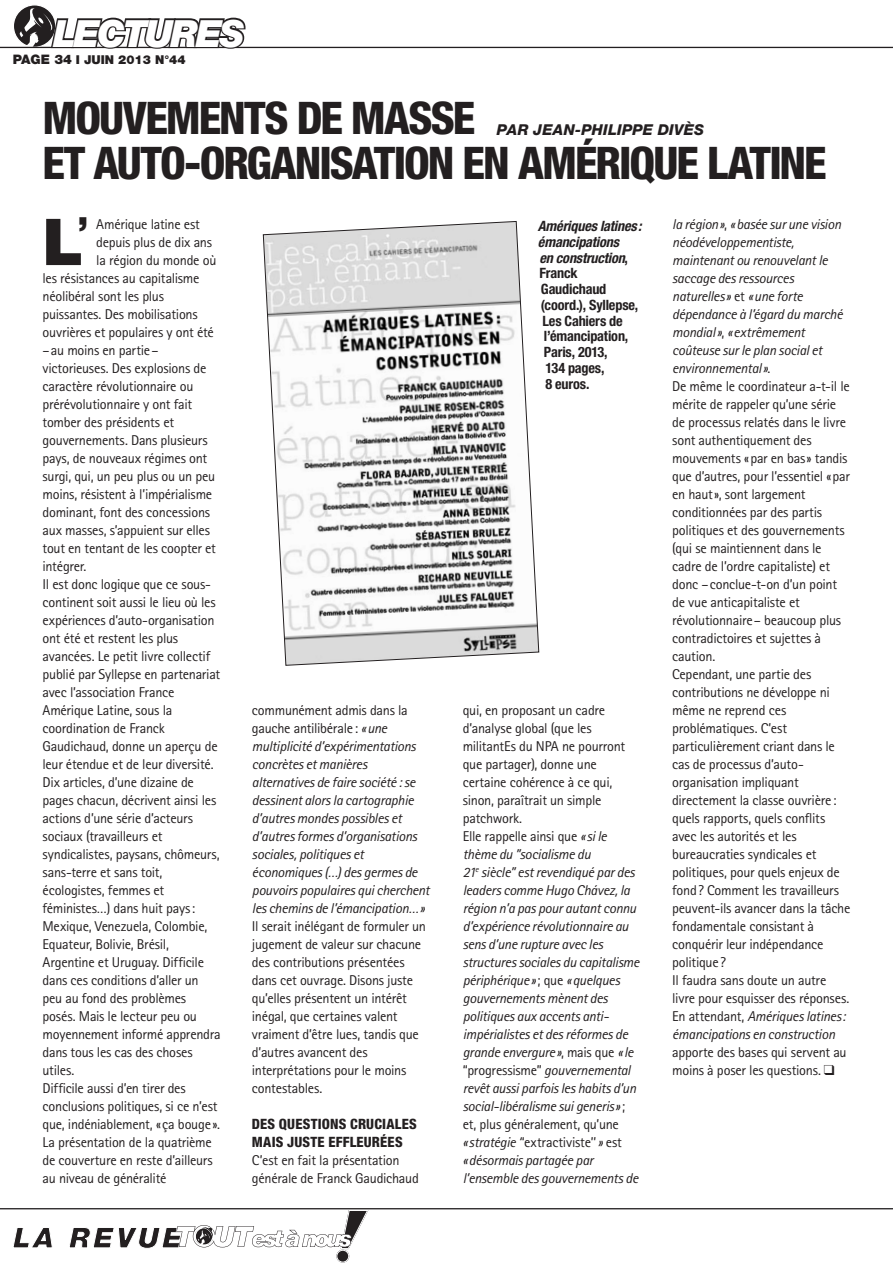
<style>
.page{position:relative;width:893px;height:1263px;background:#fff}
.page>*{position:absolute;margin:0;border:0;box-sizing:border-box;transform-origin:0 0}
.t1{font:900 64.65px "Helvetica Neue LT Std";color:#231f20}
.t2{font:800 condensed 45px/45px "Helvetica Neue LT Std";letter-spacing:-.035em;color:#231f20}
.t3{font:italic 900 37.5px "Helvetica Neue LT Std";letter-spacing:-.07em;color:#fff}
.t4{font:italic 800 15px "Helvetica Neue LT Std";letter-spacing:.01em;color:#231f20}
.t5{font:14.25px/18px "Rotis Sans Serif Std";letter-spacing:-.02em;color:#231f20}
.t6{font:italic 14.25px/18px "Rotis Sans Serif Std";letter-spacing:-.02em;color:#231f20}
.t7{font:700 condensed 14.25px "Helvetica Neue LT Std";letter-spacing:-.01em;color:#231f20}
.t8{font:italic 700 condensed 14.25px "Helvetica Neue LT Std";letter-spacing:-.01em;color:#231f20}
.t9{font:800 condensed 14.25px/18px "Helvetica Neue LT Std";letter-spacing:.07em;color:#231f20}
.t10{font:900 12.3px "Helvetica Neue LT Std";color:#231f20}
.s1{font-size:13.05px}
.s2{font-style:normal}
.s3{font-style:italic}
</style>
<div class="page">
<div style="left:13px;top:4px;width:43px;height:44px;border:1px solid #fff;border-radius:50%"></div>
<hr style="left:0;top:1208px;width:893px;height:1px;background:#231f20">
<svg style="left:12px;top:1209px;width:357px;height:54px"></svg>
<hr style="left:0;top:47px;width:893px;height:1px;background:#231f20">
<svg style="left:11px;top:6px;width:236px;height:43px"></svg>
<svg style="left:263px;top:221px;width:276px;height:445px"></svg>
<h3 class="t3" style="left:53px;top:10px;width:193px">LECTURES</h3>
<p class="t10" style="left:13px;top:52px;width:174px"><span class="s1">PAGE 34</span> I JUIN 2013 N°44</p>
<h2 class="t2" style="left:43px;top:95px;width:786px">MOUVEMENTS DE MASSE<br>ET AUTO-ORGANISATION EN AMÉRIQUE LATINE</h2>
<p class="t4" style="left:497px;top:121px;width:209px">PAR JEAN-PHILIPP E DIVÈS</p>
<h1 class="t1" style="left:43px;top:203px;width:48px">L<sup>’</sup></h1>
<p class="t5" style="left:96px;top:215px;width:105px">Amérique latine est</p>
<p class="t5" style="left:96px;top:233px;width:117px">depuis plus de dix ans</p>
<p class="t5" style="left:96px;top:251px;width:122px">la région du monde où</p>
<p class="t5" style="left:43px;top:269px;width:159px">les résistances au capitalisme</p>
<p class="t5" style="left:43px;top:287px;width:123px">néolibéral sont les plus</p>
<p class="t5" style="left:43px;top:305px;width:157px">puissantes. Des mobilisations</p>
<p class="t5" style="left:43px;top:323px;width:173px">ouvrières et populaires y ont été</p>
<p class="t5" style="left:43px;top:341px;width:118px">–au moins en partie–</p>
<p class="t5" style="left:43px;top:359px;width:165px">victorieuses. Des explosions de</p>
<p class="t5" style="left:43px;top:377px;width:152px">caractère révolutionnaire ou</p>
<p class="t5" style="left:43px;top:395px;width:151px">prérévolutionnaire y ont fait</p>
<p class="t5" style="left:43px;top:413px;width:133px">tomber des présidents et</p>
<p class="t5" style="left:43px;top:431px;width:167px">gouvernements. Dans plusieurs</p>
<p class="t5" style="left:43px;top:449px;width:166px">pays, de nouveaux régimes ont</p>
<p class="t5" style="left:43px;top:467px;width:174px">surgi, qui, un peu plus ou un peu</p>
<p class="t5" style="left:43px;top:485px;width:171px">moins, résistent à l’impérialisme</p>
<p class="t5" style="left:43px;top:503px;width:169px">dominant, font des concessions</p>
<p class="t5" style="left:43px;top:521px;width:169px">aux masses, s’appuient sur elles</p>
<p class="t5" style="left:43px;top:539px;width:175px">tout en tentant de les coopter et</p>
<p class="t5" style="left:43px;top:557px;width:46px">intégrer.</p>
<p class="t5" style="left:43px;top:575px;width:170px">I l est donc logique que ce sous-</p>
<p class="t5" style="left:43px;top:593px;width:175px">continent soit aussi le lieu où les</p>
<p class="t5" style="left:43px;top:611px;width:173px">expériences d’auto-organisation</p>
<p class="t5" style="left:43px;top:629px;width:137px">ont été et restent les plus</p>
<p class="t5" style="left:43px;top:647px;width:169px">avancées. Le petit livre collectif</p>
<p class="t5" style="left:43px;top:665px;width:179px">publié par Syllepse en partenariat</p>
<p class="t5" style="left:43px;top:683px;width:134px">avec l’association France</p>
<p class="t5" style="left:43px;top:701px;width:131px">Amérique Latine, sous la</p>
<p class="t5" style="left:43px;top:719px;width:124px">coordination de Franck</p>
<p class="t5" style="left:43px;top:737px;width:177px">Gaudichaud, donne un aperçu de</p>
<p class="t5" style="left:43px;top:755px;width:173px">leur étendue et de leur diversité.</p>
<p class="t5" style="left:43px;top:773px;width:153px">Dix articles, d’une dizaine de</p>
<p class="t5" style="left:43px;top:791px;width:175px">pages chacun, décrivent ainsi les</p>
<p class="t5" style="left:43px;top:809px;width:152px">actions d’une série d’acteurs</p>
<p class="t5" style="left:43px;top:827px;width:122px">sociaux (travailleurs et</p>
<p class="t5" style="left:43px;top:845px;width:179px">syndicalistes, paysans, chômeurs,</p>
<p class="t5" style="left:43px;top:863px;width:122px">sans-terre et sans toit,</p>
<p class="t5" style="left:43px;top:881px;width:123px">écologistes, femmes et</p>
<p class="t5" style="left:43px;top:899px;width:154px">féministes…) dans huit pays:</p>
<p class="t5" style="left:43px;top:917px;width:166px">Mexique, Venezuela, Colombie,</p>
<p class="t5" style="left:43px;top:935px;width:128px">Equateur, Bolivie, Brésil,</p>
<p class="t5" style="left:43px;top:953px;width:163px">Argentine et U ruguay. Difficile</p>
<p class="t5" style="left:43px;top:971px;width:158px">dans ces conditions d’aller un</p>
<p class="t5" style="left:43px;top:989px;width:145px">peu au fond des problèmes</p>
<p class="t5" style="left:43px;top:1007px;width:156px">posés. Mais le lecteur peu ou</p>
<p class="t5" style="left:43px;top:1025px;width:180px">moyennement informé apprendra</p>
<p class="t5" style="left:43px;top:1043px;width:152px">dans tous les cas des choses</p>
<p class="t5" style="left:43px;top:1061px;width:33px">utiles.</p>
<p class="t5" style="left:43px;top:1079px;width:145px">Difficile aussi d’en tirer des</p>
<p class="t5" style="left:43px;top:1097px;width:177px">conclusions politiques, si ce n’est</p>
<p class="t5" style="left:43px;top:1115px;width:179px">que, indéniablement, «ça bouge».</p>
<p class="t5" style="left:43px;top:1133px;width:171px">La présentation de la quatrième</p>
<p class="t5" style="left:43px;top:1151px;width:172px">de couverture en reste d’ailleurs</p>
<p class="t5" style="left:43px;top:1169px;width:126px">au niveau de généralité</p>
<p class="t6" style="left:252px;top:701px;width:179px"><span class="s2">communément admis dans la gauche antilibérale:</span> «une multiplicité d’expérimentations concrètes et manières alternatives de faire société : se dessinent alors la cartographie d’autres mondes possibles et d’autres formes d’organisations sociales, politiques et économiques (…) des germes de pouvoirs populaires qui cherchent les chemins de l’émancipation…»</p>
<p class="t5" style="left:252px;top:917px;width:176px">I l serait inélégant de formuler un jugement de valeur sur chacune des contributions présentées dans cet ouvrage. Disons juste qu’elles présentent un intérêt inégal, que certaines valent vraiment d’être lues, tandis que d’autres avancent des interprétations pour le moins contestables.</p>
<p class="t9" style="left:252px;top:1115px;width:166px">DES QUESTIONS CRUCIALES<br>MAIS JUSTE EFFLEURÉES</p>
<p class="t5" style="left:252px;top:1151px;width:168px">C’est en fait la présentation générale de Franck Gaudichaud</p>
<p class="t8" style="left:538px;top:217px;width:105px">Amériques latines:</p>
<p class="t8" style="left:538px;top:233px;width:83px">émancipations</p>
<p class="t8" style="left:539px;top:249px;width:90px">en construction<span class="s2">,</span></p>
<p class="t7" style="left:539px;top:265px;width:40px">Franck</p>
<p class="t7" style="left:541px;top:280px;width:67px">Gaudichaud</p>
<p class="t7" style="left:541px;top:296px;width:99px">(coord.), Syllepse,</p>
<p class="t7" style="left:542px;top:312px;width:82px">Les Cahiers de</p>
<p class="t7" style="left:544px;top:328px;width:86px">l’émancipation,</p>
<p class="t7" style="left:544px;top:343px;width:65px">Paris, 2013,</p>
<p class="t7" style="left:545px;top:359px;width:61px">134 pages,</p>
<p class="t7" style="left:545px;top:375px;width:46px">8 euros.</p>
<p class="t5" style="left:463px;top:701px;width:144px">qui, en proposant un cadre d’analyse global (que les militantEs du NPA</p>
<p class="t6" style="left:463px;top:737px;width:178px;text-indent:99px"><span class="s2">ne pourront que partager), donne une certaine cohérence à ce qui, sinon, paraîtrait un simple patchwork.<br>Elle rappelle ainsi que</span> «si le thème du ”socialisme du<br>21<sup>e</sup> siècle” est revendiqué par des leaders comme Hugo Chávez, la région n’a pas pour autant connu d’expérience révolutionnaire au sens d’une rupture avec les structures sociales du capitalisme périphérique»<span class="s2">; que</span> «quelques gouvernements mènent des politiques aux accents anti&shy;impérialistes et des réformes de grande envergure»<span class="s2">, mais que</span> «le <span class="s2">“progressisme”</span> gouvernemental revêt aussi parfois les habits d’un social-libéralisme sui generis»<span class="s2">; et, plus généralement, qu’une </span>«stratégie ‘<span class="s2">‘extractiviste’’</span>» <span class="s2">est </span>«désormais partagée par l’ensemble des gouvernements de</p>
<p class="t5" style="left:672px;top:215px;width:180px"><span class="s3">la région»</span>, <span class="s3">«basée sur une vision néodéveloppementiste, maintenant ou renouvelant le saccage des ressources naturelles»</span> et <span class="s3">«une forte dépendance à l’égard du marché mondial»</span>, <span class="s3">«extrêmement coûteuse sur le plan social et environnemental»</span>.<br>De même le coordinateur a-t-il le mérite de rappeler qu’une série de processus relatés dans le livre sont authentiquement des mouvements «par en bas» tandis que d’autres, pour l’essentiel «par en haut», sont largement conditionnées par des partis politiques et des gouvernements (qui se maintiennent dans le cadre de l’ordre capitaliste) et donc –conclue-t-on d’un point de vue anticapitaliste et révolutionnaire– beaucoup plus contradictoires et sujettes à caution.<br>Cependant, une partie des contributions ne développe ni même ne reprend ces problématiques. C’est particulièrement criant dans le cas de processus d’auto&shy;organisation impliquant directement la classe ouvrière: quels rapports, quels conflits avec les autorités et les bureaucraties syndicales et politiques, pour quels enjeux de fond? Comment les travailleurs peuvent-ils avancer dans la tâche fondamentale consistant à conquérir leur indépendance politique?<br>I l faudra sans doute un autre livre pour esquisser des réponses.<br>En attendant, <span class="s3">Amériques latines: émancipations en construction</span></p>
<p class="t5" style="left:672px;top:1043px;width:176px">apporte des bases qui servent au moins à poser les questions. ❑</p>
</div>
